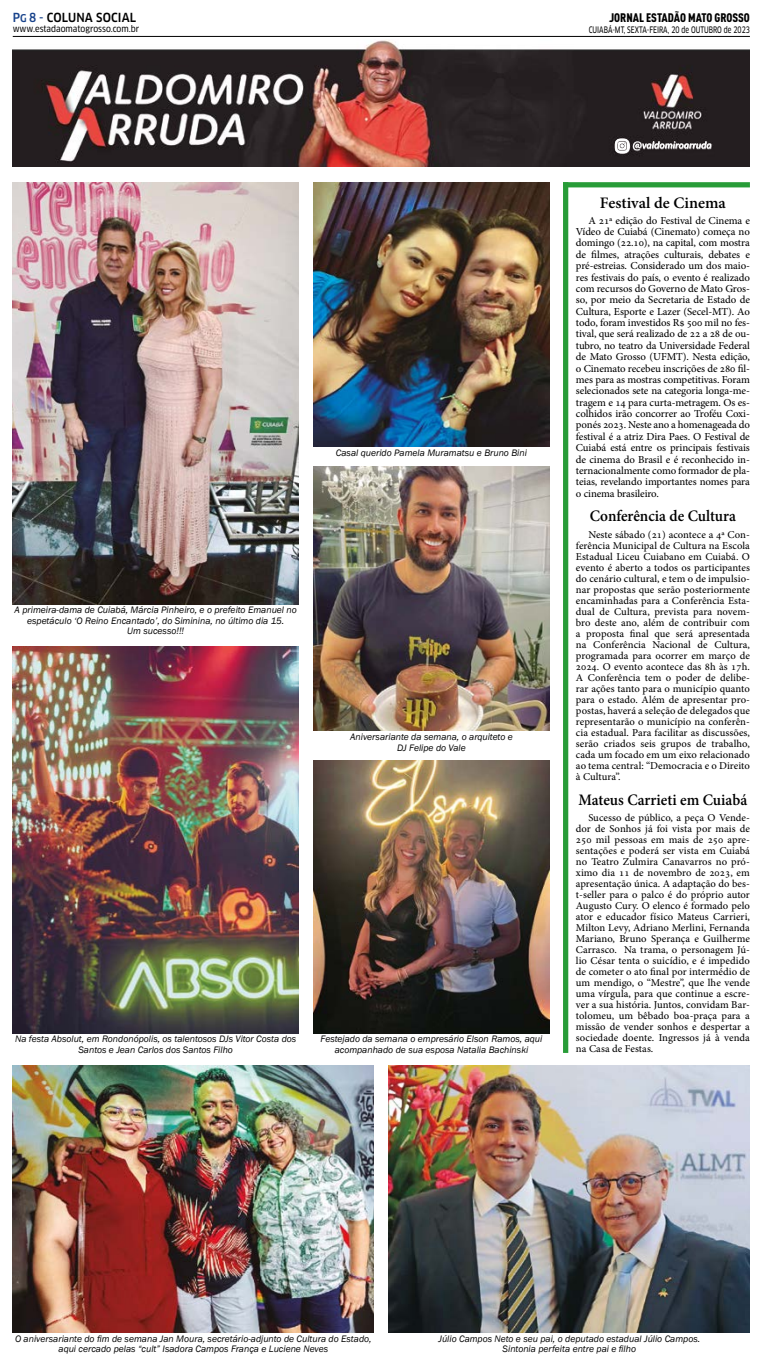
<style>
.page{position:relative;width:762px;height:1365px;background:#fff}
.page>*{position:absolute;margin:0;border:0;box-sizing:border-box;transform-origin:0 0}
.t1{font:700 15.75px "Adobe Hebrew";color:#000;scale:.94 1}
.t2{font:700 15.75px "Adobe Hebrew";color:#000}
.t3{font:12.25px "DIN Cond Black Alternate";color:#000}
.t4{font:500 condensed 12.25px "Clan OT";letter-spacing:.01em;color:#000}
.t5{font:10.5px/11.4px "Adobe Hebrew";letter-spacing:-.01em;color:#000;text-align:justify}
.t6{font:10.33px/11px "Adobe Hebrew";letter-spacing:.005em;color:#000;text-align:justify}
.t7{font:italic 9.62px/10.5px "Franklin Gothic";color:#000;text-align:center}
.t8{font:8.75px "Clan OT Narrow News";color:#000;scale:.8 1}
.t9{font:8.75px "Clan OT Narrow News";color:#000}
.s1{color:#17428b}
.s2{font-size:10.5px;color:#17428b}
</style>
<div class="page">
<hr style="left:13px;top:36px;width:736px;height:1px;background:#000">
<img style="left:13px;top:40px;width:736px;height:10px">
<img style="left:13px;top:50px;width:736px;height:117px">
<img style="left:614px;top:138px;width:15px;height:15px">
<img style="left:13px;top:646px;width:285px;height:387px">
<img style="left:313px;top:760px;width:236px;height:273px">
<img style="left:313px;top:467px;width:236px;height:263px">
<img style="left:13px;top:182px;width:285px;height:422px">
<img style="left:13px;top:1065px;width:361px;height:267px">
<img style="left:313px;top:182px;width:236px;height:264px">
<img style="left:389px;top:1065px;width:360px;height:267px">
<div style="left:563px;top:182px;width:186px;height:5px;background:#289c38"></div>
<div style="left:563px;top:182px;width:5px;height:870px;background:#289c38"></div>
<p class="t4" style="left:13px;top:10px;width:125px"><span class="s1">P</span><span class="s2">G</span> <span class="s1">8 -</span> COLUNA SOCIAL</p>
<p class="t9" style="left:13px;top:24px;width:128px">www.estadaomatogrosso.com.br</p>
<p class="t3" style="left:609px;top:10px;width:142px">JORNAL ESTADÃO MATO GROSSO</p>
<p class="t8" style="left:588px;top:25px;width:203px">CUIABÁ-MT, SEXTA-FEIRA, 20 de OUTUBRO de 2023</p>
<p class="t7" style="left:336px;top:447px;width:192px">Casal querido Pamela Muramatsu e Bruno Bini</p>
<p class="t7" style="left:15px;top:605px;width:284px">A primeira-dama de Cuiabá, Márcia Pinheiro, e o prefeito Emanuel no espetáculo ‘O Reino Encantado’, do Siminina, no último dia 15.<br>Um sucesso!!!</p>
<p class="t7" style="left:350px;top:731px;width:164px">Aniversariante da semana, o arquiteto e<br>DJ Felipe do Vale</p>
<p class="t7" style="left:15px;top:1033px;width:282px">Na festa Absolut, em Rondonópolis, os talentosos DJs Vitor Costa dos<br>Santos e Jean Carlos dos Santos Filho</p>
<p class="t7" style="left:320px;top:1034px;width:223px">Festejado da semana o empresário Elson Ramos, aqui acompanhado de sua esposa Natalia Bachinski</p>
<h1 class="t2" style="left:600px;top:193px;width:127px">Festival de Cinema</h1>
<p class="t5" style="left:576px;top:215px;width:175px;text-indent:12px">A 21ª edição do Festival de Cinema e Vídeo de Cuiabá (Cinemato) começa no domingo (22.10), na capital, com mostra de filmes, atrações culturais, debates e pré-estreias. Considerado um dos maio&shy;res festivais do país, o evento é realizado com recursos do Governo de Mato Gros&shy;so, por meio da Secretaria de Estado de Cultura, Esporte e Lazer (Secel-MT). Ao todo, foram investidos R$ 500 mil no fes&shy;tival, que será realizado de 22 a 28 de ou&shy;tubro, no teatro da Universidade Federal de Mato Grosso (UFMT). Nesta edição, o Cinemato recebeu inscrições de 280 fil&shy;mes para as mostras competitivas. Foram selecionados sete na categoria longa-me&shy;tragem e 14 para curta-metragem. Os es&shy;colhidos irão concorrer ao Troféu Coxi&shy;ponés 2023. Neste ano a homenageada do festival é a atriz Dira Paes. O Festival de Cuiabá está entre os principais festivais de cinema do Brasil e é reconhecido in&shy;ternacionalmente como formador de pla&shy;teias, revelando importantes nomes para o cinema brasileiro.</p>
<h1 class="t1" style="left:589px;top:506px;width:157px">Conferência de Cultura</h1>
<p class="t6" style="left:576px;top:529px;width:175px;text-indent:12px">Neste sábado (21) acontece a 4ª Con&shy;ferência Municipal de Cultura na Escola Estadual Liceu Cuiabano em Cuiabá. O evento é aberto a todos os participantes do cenário cultural, e tem o de impulsio&shy;nar propostas que serão posteriormente encaminhadas para a Conferência Esta&shy;dual de Cultura, prevista para novem&shy;bro deste ano, além de contribuir com a proposta final que será apresentada na Conferência Nacional de Cultura, programada para ocorrer em março de 2024. O evento acontece das 8h às 17h.<br>A Conferência tem o poder de delibe&shy;rar ações tanto para o município quanto para o estado. Além de apresentar pro&shy;postas, haverá a seleção de delegados que representarão o município na conferên&shy;cia estadual. Para facilitar as discussões, serão criados seis grupos de trabalho, cada um focado em um eixo relacionado ao tema central: “Democracia e o Direito à Cultura”.</p>
<h1 class="t1" style="left:578px;top:790px;width:181px">Mateus Carrieti em Cuiabá</h1>
<p class="t6" style="left:576px;top:811px;width:175px;text-indent:12px">Sucesso de público, a peça O Vende&shy;dor de Sonhos já foi vista por mais de 250 mil pessoas em mais de 250 apre&shy;sentações e poderá ser vista em Cuiabá no Teatro Zulmira Canavarros no pró&shy;ximo dia 11 de novembro de 2023, em apresentação única. A adaptação do bes&shy;t-seller para o palco é do próprio autor Augusto Cury. O elenco é formado pelo ator e educador físico Mateus Carrieri, Milton Levy, Adriano Merlini, Fernanda Mariano, Bruno Sperança e Guilherme Carrasco. Na trama, o personagem Jú&shy;lio César tenta o suicídio, e é impedido de cometer o ato final por intermédio de um mendigo, o “Mestre”, que lhe vende uma vírgula, para que continue a escre&shy;ver a sua história. Juntos, convidam Bar&shy;tolomeu, um bêbado boa-praça para a missão de vender sonhos e despertar a sociedade doente. Ingressos já à venda na Casa de Festas.</p>
<p class="t7" style="left:15px;top:1333px;width:358px">O aniversariante do fim de semana Jan Moura, secretário-adjunto de Cultura do Estado, aqui cercado pelas “cult” Isadora Campos França e Luciene Neves</p>
<p class="t7" style="left:438px;top:1333px;width:263px">Júlio Campos Neto e seu pai, o deputado estadual Júlio Campos.<br>Sintonia perfeita entre pai e filho</p>
</div>
